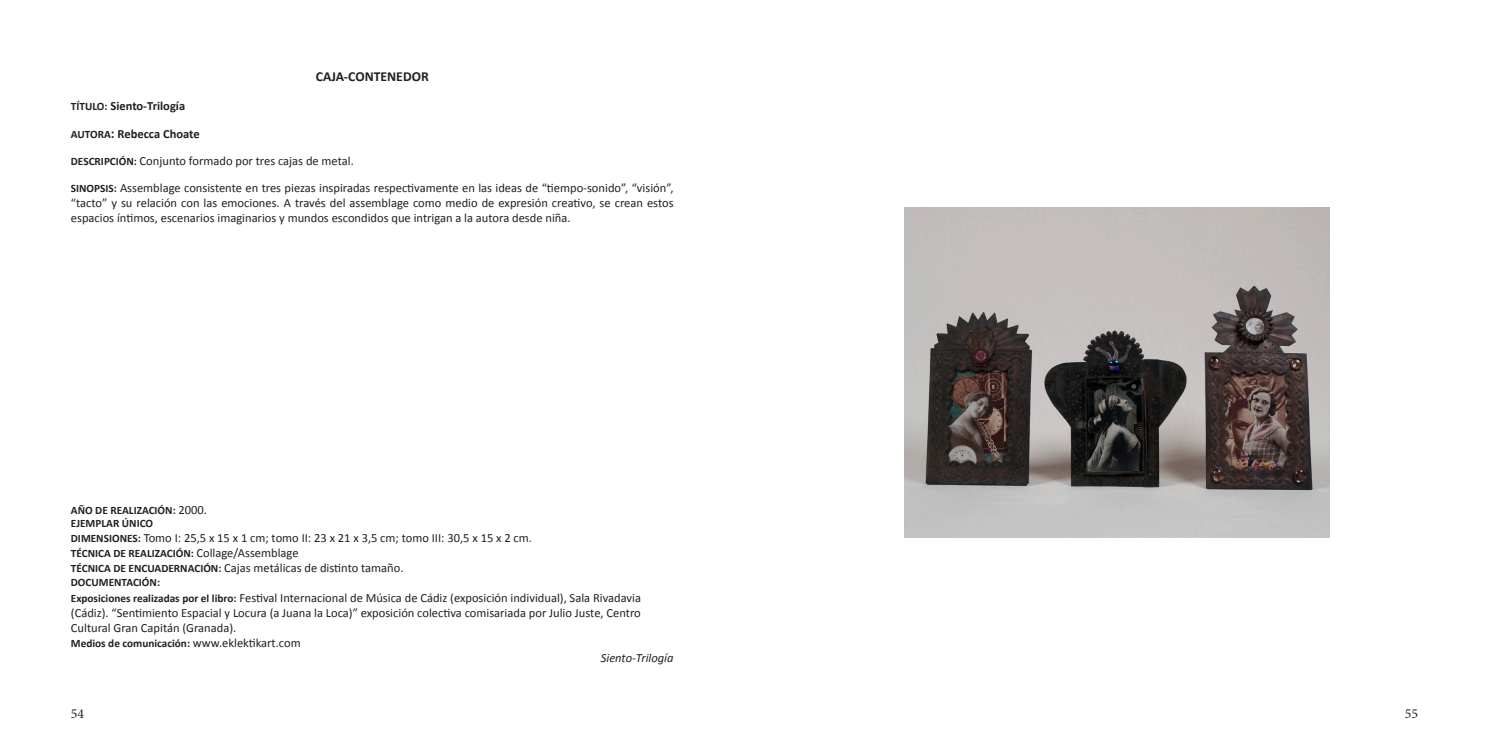
<style>
.page{position:relative;width:1489px;height:745px;background:#fff}
.page>*{position:absolute;margin:0;border:0;box-sizing:border-box;transform-origin:0 0}
.t1{font:700 13.75px "Calibri";color:#231f20}
.t2{font:13.75px "Minion Pro";color:#231f20}
.t3{font:12.5px/15px "Calibri";color:#231f20;text-align:justify}
.t4{font:700 12.5px "Calibri";color:#231f20}
.t5{font:italic 12.5px "Calibri";color:#231f20}
.t6{font:700 11.25px "Calibri";color:#231f20}
.s1{font-size:11.25px}
.s2{font-size:13.75px}
.s3{font-weight:700;font-size:11.25px}
.s4{font-weight:400;font-size:12.5px}
</style>
<div class="page">
<img style="left:904px;top:208px;width:425px;height:329px">
<p class="t1" style="left:316px;top:68px;width:114px">CAJA-CONTENEDOR</p>
<p class="t4" style="left:71px;top:98px;width:116px"><span class="s1">TÍTULO:</span> Siento-Trilogía</p>
<p class="t4" style="left:71px;top:126px;width:130px"><span class="s1">AUTORA</span><span class="s2">:</span> Rebecca Choate</p>
<p class="t3" style="left:71px;top:154px;width:284px"><span class="s3">DESCRIPCIÓN:</span> Conjunto formado por tres cajas de metal.</p>
<p class="t3" style="left:71px;top:181px;width:604px"><span class="s3">SINOPSIS:</span> Assemblage consistente en tres piezas inspiradas respectivamente en las ideas de “tiempo-sonido”, “visión”, “tacto” y su relación con las emociones. A través del assemblage como medio de expresión creativo, se crean estos espacios íntimos, escenarios imaginarios y mundos escondidos que intrigan a la autora desde niña.</p>
<p class="t6" style="left:71px;top:502px;width:138px">AÑO DE REALIZACIÓN: <span class="s4">2000.</span></p>
<p class="t6" style="left:71px;top:516px;width:84px">EJEMPLAR ÚNICO</p>
<p class="t3" style="left:71px;top:530px;width:462px"><span class="s3">DIMENSIONES:</span> Tomo I: 25,5 x 15 x 1 cm; tomo II: 23 x 21 x 3,5 cm; tomo III: 30,5 x 15 x 2 cm.</p>
<p class="t6" style="left:71px;top:546px;width:229px">TÉCNICA DE REALIZACIÓN: <span class="s4">Collage/Assemblage</span></p>
<p class="t3" style="left:71px;top:560px;width:334px"><span class="s3">TÉCNICA DE ENCUADERNACIÓN:</span> Cajas metálicas de distinto tamaño.</p>
<p class="t6" style="left:71px;top:574px;width:91px">DOCUMENTACIÓN:</p>
<p class="t3" style="left:71px;top:590px;width:571px"><span class="s3">Exposiciones realizadas por el libro:</span> Festival Internacional de Música de Cádiz (exposición individual), Sala Rivadavia (Cádiz). “Sentimiento Espacial y Locura (a Juana la Loca)” exposición colectiva comisariada por Julio Juste, Centro Cultural Gran Capitán (Granada).</p>
<p class="t6" style="left:71px;top:636px;width:231px">Medios de comunicación: <span class="s4">www.eklektikart.com</span></p>
<p class="t5" style="left:601px;top:649px;width:74px">Siento-Trilogía</p>
<p class="t2" style="left:71px;top:704px;width:15px">54</p>
<p class="t2" style="left:1404px;top:704px;width:15px">55</p>
</div>
